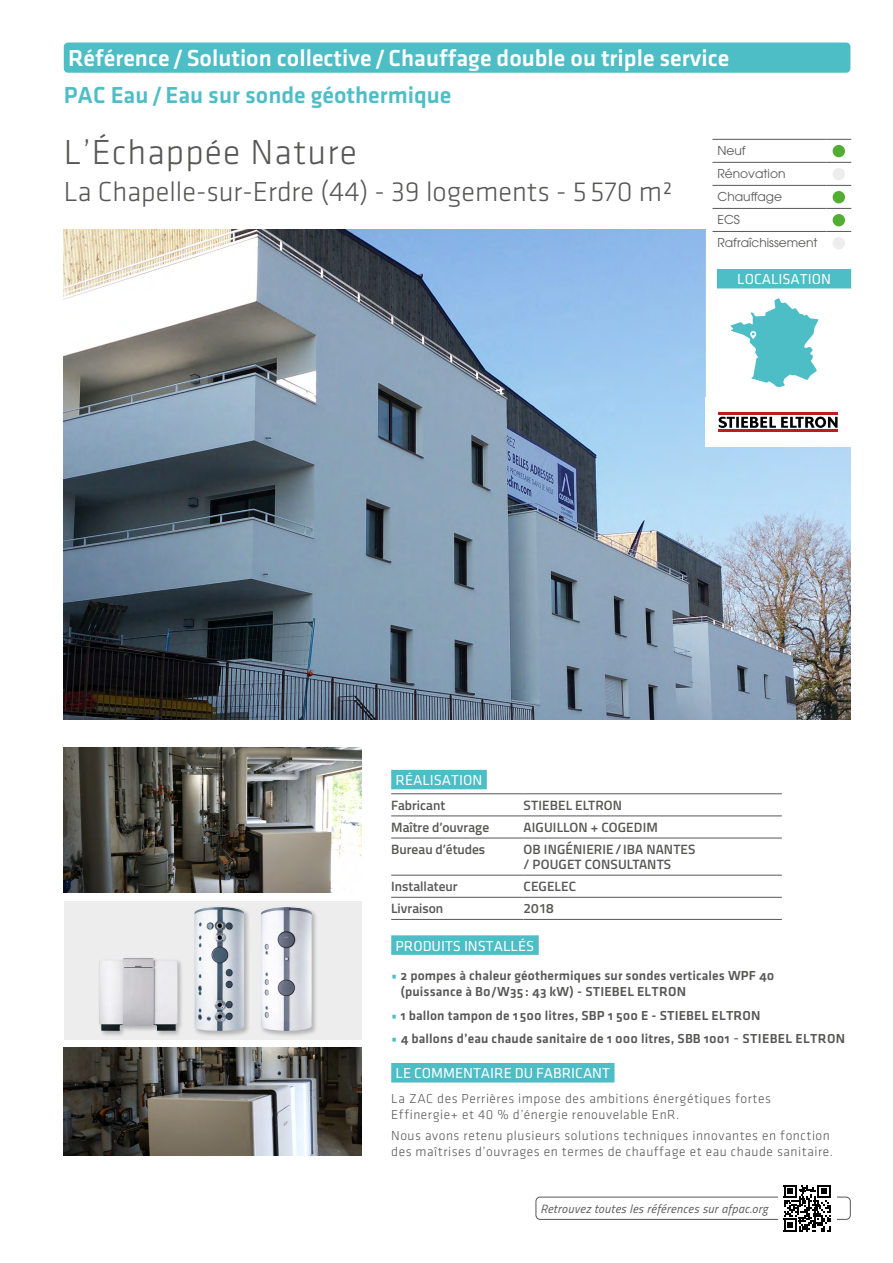
<style>
.page{position:relative;width:893px;height:1263px;background:#fff}
.page>*{position:absolute;margin:0;border:0;box-sizing:border-box;transform-origin:0 0}
.t1{font:300 36px "Klavika";letter-spacing:.03em;color:#575756}
.t2{font:300 28.5px "Klavika";color:#575756}
.t3{font:24px "Klavika Medium OSF";color:#fff}
.t4{font:24px "Klavika Medium OSF";color:#4dbdc6}
.t5{font:15px "Klavika Regular TF";color:#fff}
.t6{font:300 13.5px/16.2px "Klavika";letter-spacing:.04em;color:#575756}
.t7{font:13.5px/16.2px "Klavika Medium OSF";letter-spacing:.01em;color:#575756}
.t8{font:600 13.5px/15px "Titillium";color:#575756}
.t9{font:12.3px/23.1px "ITC Avant Garde Pro";color:#575756}
.t10{font:italic 12px "Titillium";letter-spacing:.03em;color:#575756}
.s1{font-family:"Titillium";font-weight:600;color:#4dbdc6}
.s2{font-family:"Klavika Regular TF";font-size:15px}
</style>
<div class="page">
<div style="left:536px;top:1197px;width:314px;height:22px;border:1px solid #575756;border-radius:4px"></div>
<div style="left:778px;top:1179px;width:58px;height:58px;background:#fff"></div>
<svg style="left:784px;top:1185px;width:46px;height:46px"></svg>
<div style="left:64px;top:43px;width:786px;height:30px;background:#4dbdc6;border-radius:4px"></div>
<img style="left:64px;top:229px;width:786px;height:491px">
<div style="left:391px;top:770px;width:96px;height:19px;background:#4dbdc6"></div>
<div style="left:391px;top:935px;width:148px;height:20px;background:#4dbdc6"></div>
<div style="left:391px;top:1063px;width:223px;height:19px;background:#4dbdc6"></div>
<hr style="left:391px;top:793px;width:133px;height:1px;background:#575756">
<hr style="left:524px;top:793px;width:258px;height:1px;background:#575756">
<hr style="left:391px;top:816px;width:133px;height:1px;background:#575756">
<hr style="left:524px;top:816px;width:258px;height:1px;background:#575756">
<hr style="left:391px;top:838px;width:133px;height:1px;background:#575756">
<hr style="left:524px;top:838px;width:258px;height:1px;background:#575756">
<hr style="left:391px;top:875px;width:133px;height:1px;background:#575756">
<hr style="left:524px;top:875px;width:258px;height:1px;background:#575756">
<hr style="left:391px;top:897px;width:133px;height:1px;background:#575756">
<hr style="left:524px;top:897px;width:258px;height:1px;background:#575756">
<hr style="left:391px;top:919px;width:133px;height:1px;background:#575756">
<hr style="left:524px;top:919px;width:258px;height:1px;background:#575756">
<div style="left:707px;top:140px;width:185px;height:257px;background:#fff"></div>
<svg style="left:731px;top:298px;width:87px;height:89px"></svg>
<hr style="left:712px;top:139px;width:114px;height:1px;background:#575756">
<hr style="left:712px;top:162px;width:114px;height:1px;background:#575756">
<svg style="left:826px;top:139px;width:25px;height:1px"></svg>
<svg style="left:826px;top:162px;width:25px;height:1px"></svg>
<hr style="left:712px;top:185px;width:114px;height:1px;background:#575756">
<svg style="left:826px;top:185px;width:25px;height:1px"></svg>
<hr style="left:712px;top:208px;width:114px;height:1px;background:#575756">
<svg style="left:826px;top:208px;width:25px;height:1px"></svg>
<hr style="left:712px;top:231px;width:114px;height:1px;background:#575756">
<svg style="left:826px;top:231px;width:25px;height:1px"></svg>
<div style="left:833px;top:145px;width:12px;height:12px;background:#52ae32;border-radius:50%"></div>
<div style="left:833px;top:168px;width:12px;height:12px;background:#ededed;border-radius:50%"></div>
<div style="left:833px;top:191px;width:12px;height:12px;background:#52ae32;border-radius:50%"></div>
<div style="left:833px;top:214px;width:12px;height:12px;background:#52ae32;border-radius:50%"></div>
<div style="left:833px;top:237px;width:12px;height:12px;background:#ededed;border-radius:50%"></div>
<div style="left:717px;top:269px;width:134px;height:19px;background:#4dbdc6"></div>
<div style="left:706px;top:398px;width:187px;height:49px;background:#fff"></div>
<hr style="left:719px;top:413px;width:119px;height:2px;background:#bd1d1d">
<hr style="left:719px;top:430px;width:119px;height:2px;background:#bd1d1d">
<svg style="left:719px;top:417px;width:119px;height:11px"></svg>
<img style="left:64px;top:748px;width:297px;height:144px">
<img style="left:64px;top:1048px;width:297px;height:108px">
<div style="left:64px;top:901px;width:297px;height:138px;background:#ededed"></div>
<div style="left:97px;top:956px;width:87px;height:81px;background:#000;opacity:.25"></div>
<img style="left:99px;top:958px;width:79px;height:73px">
<div style="left:193px;top:905px;width:57px;height:132px;background:#000;opacity:.25"></div>
<img style="left:194px;top:907px;width:50px;height:124px">
<div style="left:259px;top:905px;width:59px;height:132px;background:#000;opacity:.25"></div>
<img style="left:261px;top:907px;width:51px;height:124px">
<h3 class="t3" style="left:68px;top:45px;width:663px">Référence /Solution collective /Chauffage double ou triple service</h3>
<h3 class="t4" style="left:64px;top:82px;width:389px">PAC Eau/Eau sur sonde géothermique</h3>
<h1 class="t1" style="left:64px;top:133px;width:295px">L’Échappée Nature</h1>
<h2 class="t2" style="left:64px;top:177px;width:611px">La Chapelle-sur-Erdre (44) - 39 logements - 5 570 m²</h2>
<p class="t9" style="left:717px;top:139px;width:102px">Neuf<br>Rénovation<br>Chauffage<br>ECS<br>Rafraîchissement</p>
<p class="t5" style="left:737px;top:271px;width:95px">LOCALISATION</p>
<p class="t5" style="left:396px;top:772px;width:88px">RÉALISATION</p>
<p class="t8" style="left:391px;top:797px;width:56px">Fabricant</p>
<p class="t8" style="left:524px;top:797px;width:100px">STIEBEL ELTRON</p>
<p class="t8" style="left:391px;top:819px;width:100px">Maître d’ouvrage</p>
<p class="t8" style="left:524px;top:819px;width:136px">AIGUILLON + COGEDIM</p>
<p class="t8" style="left:391px;top:841px;width:96px">Bureau d’études</p>
<p class="t8" style="left:524px;top:841px;width:173px">OB INGÉNIERIE/ IBA NANTES / POUGET CONSULTANTS</p>
<p class="t8" style="left:391px;top:878px;width:68px">Installateur</p>
<p class="t8" style="left:524px;top:878px;width:54px">CEGELEC</p>
<p class="t8" style="left:391px;top:900px;width:54px">Livraison</p>
<p class="t8" style="left:524px;top:900px;width:32px">2018</p>
<p class="t5" style="left:396px;top:938px;width:140px">PRODUITS INSTALLÉS</p>
<p class="t7" style="left:400px;top:967px;width:376px;text-indent:-9px"><span class="s1">•</span> 2 pompes à chaleur géothermiques sur sondes verticales WPF 40 (puissance à B0/W35 : 43 kW) - STIEBEL ELTRON</p>
<p class="t7" style="left:391px;top:1008px;width:371px"><span class="s1">•</span> 1 ballon tampon de 1 500 litres, SBP 1 500 E - STIEBEL ELTRON</p>
<p class="t7" style="left:391px;top:1030px;width:455px"><span class="s1">•</span> 4 ballons d’eau chaude sanitaire de 1 000 litres, SBB 1001 <span class="s2">-</span> STIEBEL ELTRON</p>
<p class="t5" style="left:396px;top:1065px;width:216px">LE COMMENTAIRE DU FABRICANT</p>
<p class="t6" style="left:391px;top:1090px;width:381px">La ZAC des Perrières impose des ambitions énergétiques fortes<br>Effinergie+ et 40 % d’énergie renouvelable EnR.</p>
<p class="t6" style="left:391px;top:1127px;width:443px">Nous avons retenu plusieurs solutions techniques innovantes en fonction des maîtrises d’ouvrages en termes de chauffage et eau chaude sanitaire.</p>
<p class="t10" style="left:540px;top:1200px;width:229px">Retrouvez toutes les références sur afpac.org</p>
</div>
